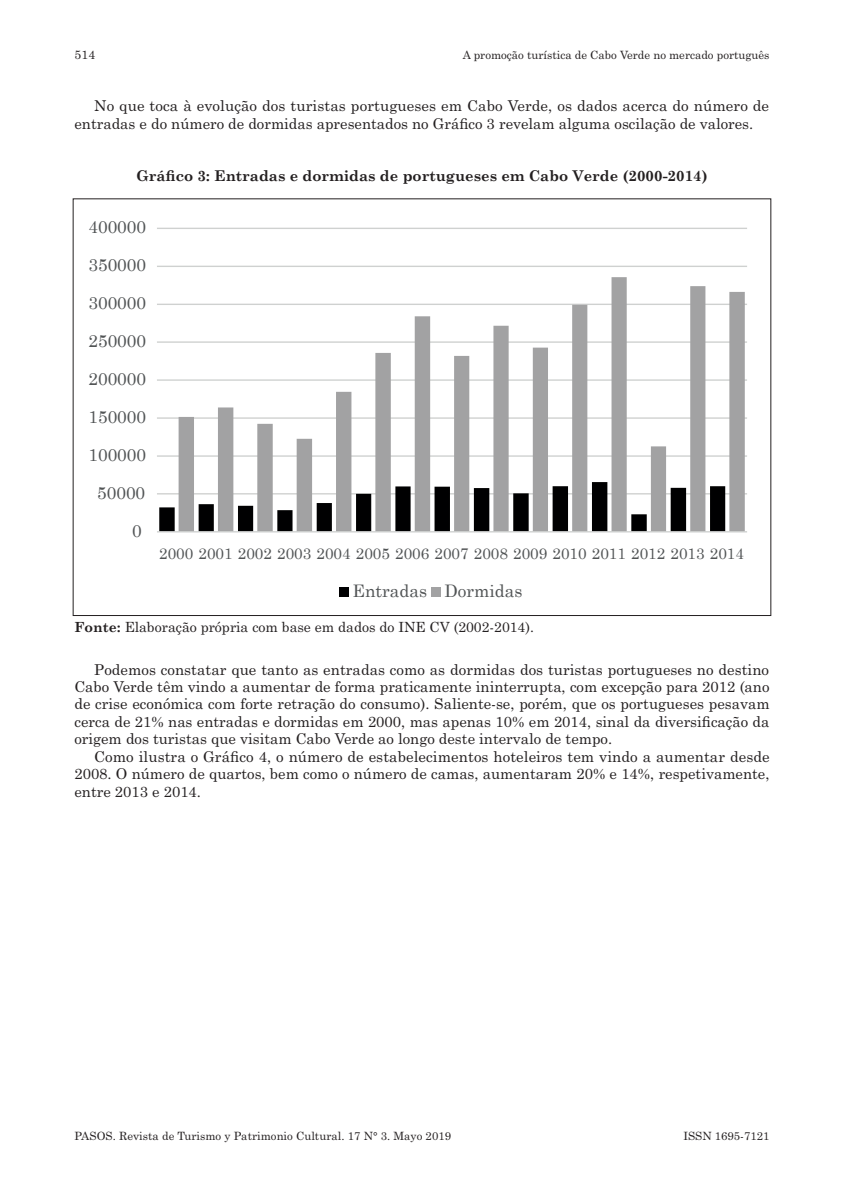
<style>
.page{position:relative;width:844px;height:1191px;background:#fff}
.page>*{position:absolute;margin:0;border:0;box-sizing:border-box;transform-origin:0 0}
.t1{font:17.32px "Century Schoolbook";color:#515455}
.t2{font:15.4px "Century Schoolbook";color:#515455}
.t3{font:14.88px/17.5px "Century Schoolbook";color:#231f20;text-align:justify}
.t4{font:700 14.88px "Century Schoolbook";color:#231f20}
.t5{font:14px "Century Schoolbook";color:#231f20}
.t6{font:12.25px "Century Schoolbook";color:#231f20}
.t7{font:11.38px "Century Schoolbook";color:#231f20}
.s1{font-weight:700}
</style>
<div class="page">
<hr style="left:157px;top:228px;width:589px;height:1px;background:#cfd1d0">
<hr style="left:157px;top:266px;width:589px;height:1px;background:#cfd1d0">
<hr style="left:157px;top:304px;width:589px;height:1px;background:#cfd1d0">
<hr style="left:157px;top:341px;width:589px;height:2px;background:#cfd1d0">
<hr style="left:157px;top:379px;width:589px;height:2px;background:#cfd1d0">
<hr style="left:157px;top:417px;width:589px;height:2px;background:#cfd1d0">
<hr style="left:157px;top:455px;width:589px;height:2px;background:#cfd1d0">
<hr style="left:157px;top:493px;width:589px;height:1px;background:#cfd1d0">
<svg style="left:159px;top:494px;width:19px;height:37px"></svg>
<svg style="left:178px;top:277px;width:566px;height:254px"></svg>
<hr style="left:157px;top:531px;width:589px;height:1px;background:#cfd1d0">
<div style="left:339px;top:588px;width:9px;height:9px;background:#000001"></div>
<div style="left:431px;top:588px;width:9px;height:9px;background:#a2a2a3"></div>
<p class="t6" style="left:74px;top:47px;width:22px">514</p>
<p class="t7" style="left:463px;top:48px;width:308px">A promoção turística de Cabo Verde no mercado português</p>
<p class="t3" style="left:74px;top:97px;width:696px;text-indent:20px">No que toca à evolução dos turistas portugueses em Cabo Verde, os dados acerca do número de entradas e do número de dormidas apresentados no Gráfico 3 revelam alguma oscilação de valores.</p>
<p class="t4" style="left:136px;top:164px;width:572px">Gráfico 3: Entradas e dormidas de portugueses em Cabo Verde (2000‑2014)</p>
<p class="t1" style="left:88px;top:216px;width:59px">400000</p>
<p class="t1" style="left:88px;top:254px;width:59px">350000</p>
<p class="t1" style="left:88px;top:292px;width:59px">300000</p>
<p class="t1" style="left:88px;top:330px;width:59px">250000</p>
<p class="t1" style="left:88px;top:368px;width:59px">200000</p>
<p class="t1" style="left:88px;top:406px;width:59px">150000</p>
<p class="t1" style="left:88px;top:444px;width:59px">100000</p>
<p class="t1" style="left:97px;top:482px;width:49px">50000</p>
<p class="t1" style="left:132px;top:519px;width:11px">0</p>
<p class="t2" style="left:159px;top:544px;width:586px">2000 2001 2002 2003 2004 2005 2006 2007 2008 2009 2010 2011 2012 2013 2014</p>
<p class="t1" style="left:352px;top:580px;width:171px">Entradas Dormidas</p>
<p class="t5" style="left:74px;top:618px;width:461px"><span class="s1">Fonte:</span> Elaboração própria com base em dados do INE CV (2002‑2014).</p>
<p class="t3" style="left:74px;top:660px;width:696px;text-indent:20px">Podemos constatar que tanto as entradas como as dormidas dos turistas portugueses no destino Cabo Verde têm vindo a aumentar de forma praticamente ininterrupta, com excepção para 2012 (ano de crise económica com forte retração do consumo). Saliente‑se, porém, que os portugueses pesavam cerca de 21% nas entradas e dormidas em 2000, mas apenas 10% em 2014, sinal da diversificação da origem dos turistas que visitam Cabo Verde ao longo deste intervalo de tempo.</p>
<p class="t3" style="left:74px;top:747px;width:696px;text-indent:20px">Como ilustra o Gráfico 4, o número de estabelecimentos hoteleiros tem vindo a aumentar desde 2008. O número de quartos, bem como o número de camas, aumentaram 20% e 14%, respetivamente, entre 2013 e 2014.</p>
<p class="t7" style="left:74px;top:1128px;width:378px">PASOS. Revista de Turismo y Patrimonio Cultural. 17 N° 3. Mayo 2019</p>
<p class="t7" style="left:683px;top:1128px;width:88px">ISSN 1695-7121</p>
</div>
